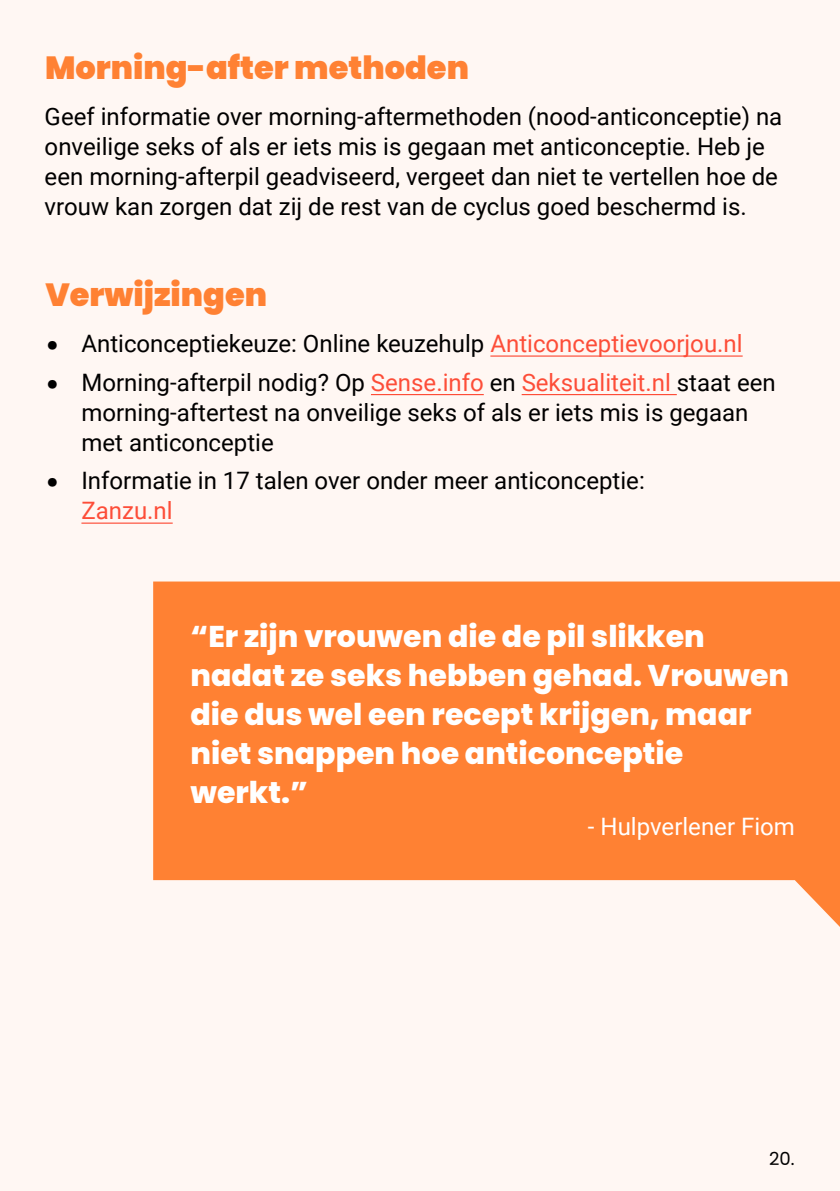
<style>
.page{position:relative;width:840px;height:1191px;background:#fff}
.page>*{position:absolute;margin:0;border:0;box-sizing:border-box;transform-origin:0 0}
.t1{font:900 32px "Poppins";color:#ff8133}
.t2{font:800 30px/39px "Poppins";color:#fff}
.t3{font:24px/30px "Roboto";color:#000}
.t4{font:24px "Roboto";color:#fff}
.t5{font:18px "Poppins";color:#000}
.s1{font-family:"Poppins";font-weight:900;font-size:26px}
.s2{color:#fd4d38}
</style>
<div class="page">
<div style="left:0;top:0;width:839px;height:1191px;background:#fff7f3"></div>
<hr style="left:490px;top:355px;width:252px;height:2px;background:#fd4d38">
<hr style="left:371px;top:394px;width:112px;height:1px;background:#fd4d38">
<hr style="left:521px;top:394px;width:155px;height:1px;background:#fd4d38">
<hr style="left:81px;top:522px;width:92px;height:2px;background:#fd4d38">
<svg style="left:153px;top:581px;width:686px;height:345px;background:#ff904c"></svg>
<h1 class="t1" style="left:45px;top:49px;width:425px">Morning-after methoden</h1>
<p class="t3" style="left:45px;top:101px;width:738px">Geef informatie over morning-aftermethoden (nood-anticonceptie) na onveilige seks of als er iets mis is gegaan met anticonceptie. Heb je een morning-afterpil geadviseerd, vergeet dan niet te vertellen hoe de vrouw kan zorgen dat zij de rest van de cyclus goed beschermd is.</p>
<h1 class="t1" style="left:45px;top:276px;width:223px">Verwijzingen</h1>
<p class="t3" style="left:45px;top:328px;width:698px"><span class="s1">•</span> Anticonceptiekeuze: Online keuzehulp <span class="s2">Anticonceptievoorjou.nl</span></p>
<p class="t3" style="left:81px;top:366px;width:695px;text-indent:-36px"><span class="s1">•</span> Morning-afterpil nodig? Op <span class="s2">Sense.info</span> en <span class="s2">Seksualiteit.nl</span> staat een morning-aftertest na onveilige seks of als er iets mis is gegaan met anticonceptie</p>
<p class="t3" style="left:81px;top:465px;width:564px;text-indent:-36px"><span class="s1">•</span> Informatie in 17 talen over onder meer anticonceptie:<br><span class="s2">Zanzu.nl</span></p>
<p class="t2" style="left:190px;top:617px;width:600px">“Er zijn vrouwen die de pil slikken nadat ze seks hebben gehad. Vrouwen die dus wel een recept krijgen, maar niet snappen hoe anticonceptie werkt.”</p>
<p class="t4" style="left:587px;top:809px;width:208px">- Hulpverlener Fiom</p>
<p class="t5" style="left:768px;top:1147px;width:27px">20.</p>
</div>
